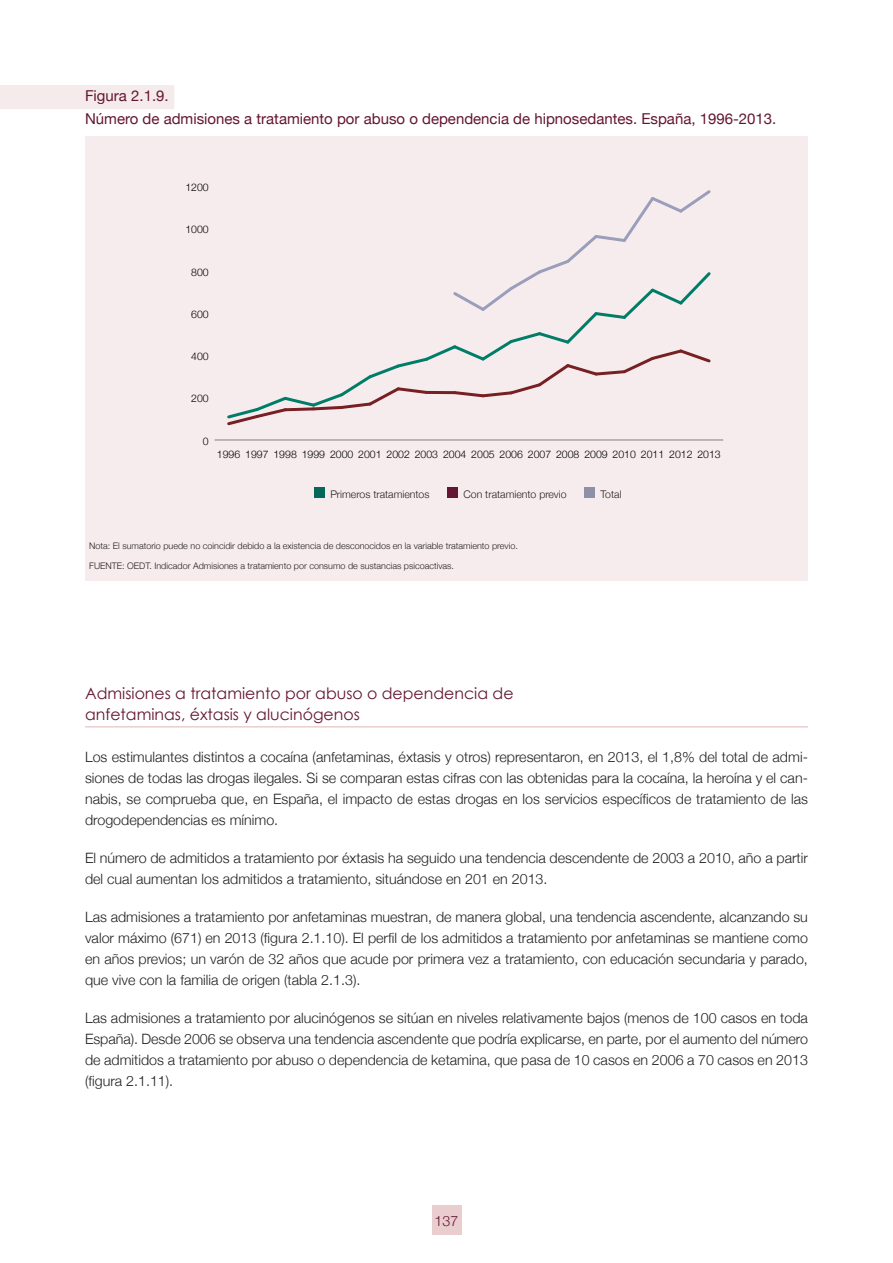
<style>
.page{position:relative;width:893px;height:1263px;background:#fff}
.page>*{position:absolute;margin:0;border:0;box-sizing:border-box;transform-origin:0 0}
.t1{font:15.75px/21px "Century Gothic";color:#641633}
.t2{font:15px/23.7px "Helvetica Neue";color:#641633}
.t3{font:300 14.25px/21px "Helvetica Neue";color:#231f20;text-align:justify}
.t4{font:300 14.25px "Helvetica Neue";color:#641633}
.t5{font:300 10.5px "Helvetica Neue";color:#000}
.t6{font:300 10.5px "Helvetica Neue";color:#231f20}
.t7{font:300 9px/19.8px "Helvetica Neue";color:#231f20}
</style>
<div class="page">
<div style="left:432px;top:1205px;width:29px;height:30px;background:#eacecf"></div>
<hr style="left:85px;top:726px;width:723px;height:1px;background:#eacecf">
<div style="left:0;top:85px;width:174px;height:24px;background:#f6ebeb"></div>
<div style="left:85px;top:136px;width:723px;height:444px;background:#f7eced"></div>
<hr style="left:215px;top:440px;width:508px;height:1px;background:#808080">
<svg style="left:227px;top:190px;width:484px;height:236px"></svg>
<div style="left:314px;top:487px;width:10px;height:10px;background:#056959"></div>
<div style="left:584px;top:487px;width:11px;height:10px;background:#8e90a8"></div>
<div style="left:447px;top:487px;width:11px;height:10px;background:#641633"></div>
<p class="t2" style="left:85px;top:83px;width:693px">Figura 2.1.9.<br>Número de admisiones a tratamiento por abuso o dependencia de hipnosedantes. España, 1996-2013.</p>
<p class="t5" style="left:185px;top:181px;width:25px">1200</p>
<p class="t5" style="left:185px;top:223px;width:25px">1000</p>
<p class="t5" style="left:191px;top:265px;width:19px">800</p>
<p class="t5" style="left:191px;top:308px;width:19px">600</p>
<p class="t5" style="left:191px;top:350px;width:19px">400</p>
<p class="t5" style="left:191px;top:392px;width:19px">200</p>
<p class="t5" style="left:203px;top:434px;width:7px">0</p>
<p class="t5" style="left:217px;top:447px;width:505px">1996 1997 1998 1999 2000 2001 2002 2003 2004 2005 2006 2007 2008 2009 2010 2011 2012 2013</p>
<p class="t6" style="left:330px;top:487px;width:101px">Primeros tratamientos</p>
<p class="t6" style="left:463px;top:487px;width:105px">Con tratamiento previo</p>
<p class="t6" style="left:601px;top:487px;width:23px">Total</p>
<p class="t7" style="left:89px;top:535px;width:430px">Nota: El sumatorio puede no coincidir debido a la existencia de desconocidos en la variable tratamiento previo.<br>FUENTE: OEDT. Indicador Admisiones a tratamiento por consumo de sustancias psicoactivas.</p>
<p class="t1" style="left:85px;top:682px;width:430px">Admisiones a tratamiento por abuso o dependencia de anfetaminas, éxtasis y alucinógenos</p>
<p class="t3" style="left:85px;top:746px;width:724px">Los estimulantes distintos a cocaína (anfetaminas, éxtasis y otros) representaron, en 2013, el 1,8% del total de admi&shy;siones de todas las drogas ilegales. Si se comparan estas cifras con las obtenidas para la cocaína, la heroína y el can&shy;nabis, se comprueba que, en España, el impacto de estas drogas en los servicios específicos de tratamiento de las drogodependencias es mínimo.</p>
<p class="t3" style="left:85px;top:847px;width:724px">El número de admitidos a tratamiento por éxtasis ha seguido una tendencia descendente de 2003 a 2010, año a partir del cual aumentan los admitidos a tratamiento, situándose en 201 en 2013.</p>
<p class="t3" style="left:85px;top:906px;width:724px">Las admisiones a tratamiento por anfetaminas muestran, de manera global, una tendencia ascendente, alcanzando su valor máximo (671) en 2013 (figura 2.1.10). El perfil de los admitidos a tratamiento por anfetaminas se mantiene como en años previos; un varón de 32 años que acude por primera vez a tratamiento, con educación secundaria y parado, que vive con la familia de origen (tabla 2.1.3).</p>
<p class="t3" style="left:85px;top:1007px;width:724px">Las admisiones a tratamiento por alucinógenos se sitúan en niveles relativamente bajos (menos de 100 casos en toda España). Desde 2006 se observa una tendencia ascendente que podría explicarse, en parte, por el aumento del número de admitidos a tratamiento por abuso o dependencia de ketamina, que pasa de 10 casos en 2006 a 70 casos en 2013 (figura 2.1.11).</p>
<p class="t4" style="left:435px;top:1212px;width:25px">137</p>
</div>
